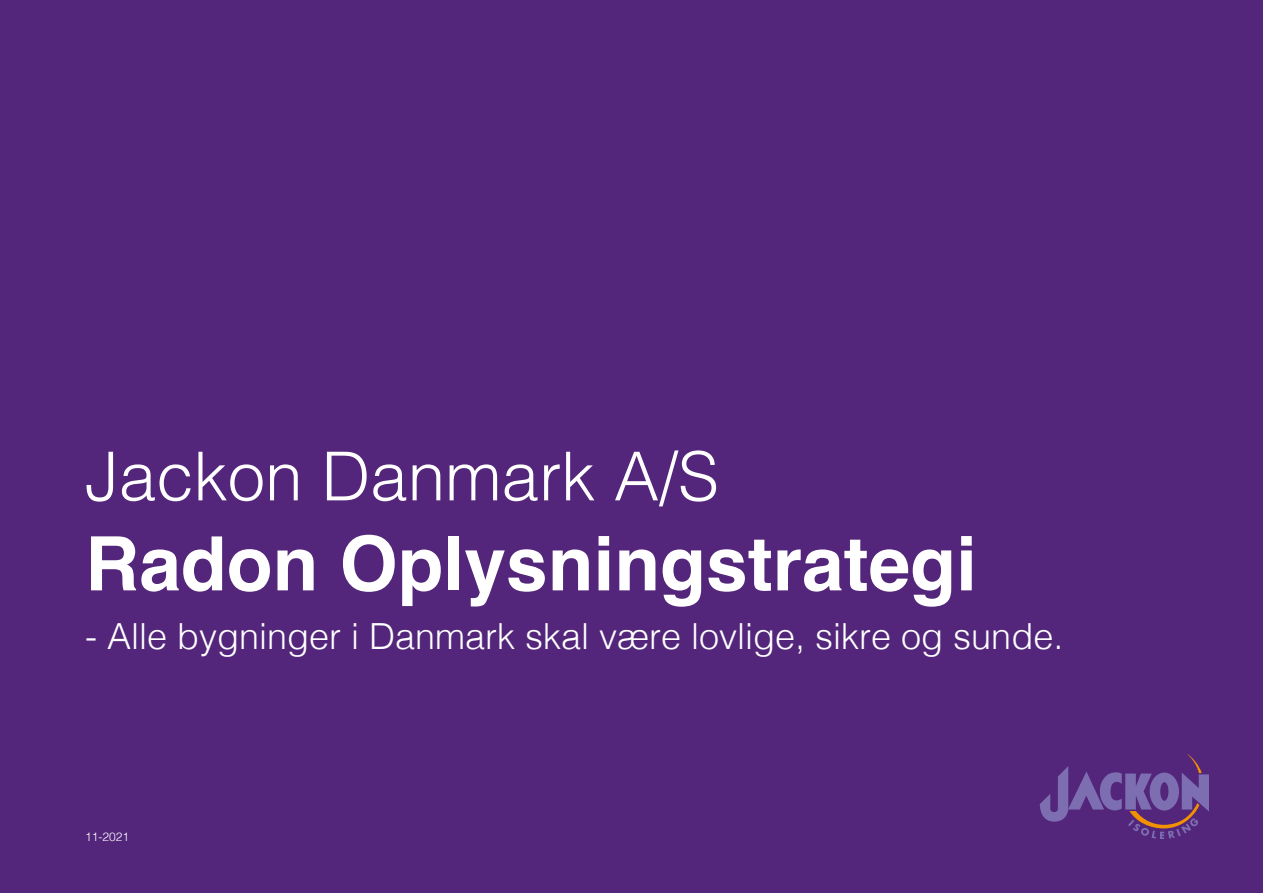
<style>
.page{position:relative;width:1263px;height:893px;background:#53267b}
.page>*{position:absolute;margin:0;border:0;box-sizing:border-box;transform-origin:0 0}
.t1{font:700 75px "Helvetica";color:#fff}
.t2{font:300 67.5px "Helvetica";color:#fff}
.t3{font:300 36px "Helvetica";color:#fff}
.t4{font:300 12px "Helvetica";color:#fff}
</style>
<div class="page">
<svg style="left:1040px;top:754px;width:169px;height:85px"></svg>
<h2 class="t2" style="left:85px;top:419px;width:635px">Jackon Danmark A/S</h2>
<h1 class="t1" style="left:85px;top:503px;width:893px">Radon Oplysningstrategi</h1>
<p class="t3" style="left:85px;top:605px;width:980px">- Alle bygninger i Danmark skal være lovlige, sikre og sunde.</p>
<p class="t4" style="left:85px;top:826px;width:46px">11-2021</p>
</div>
